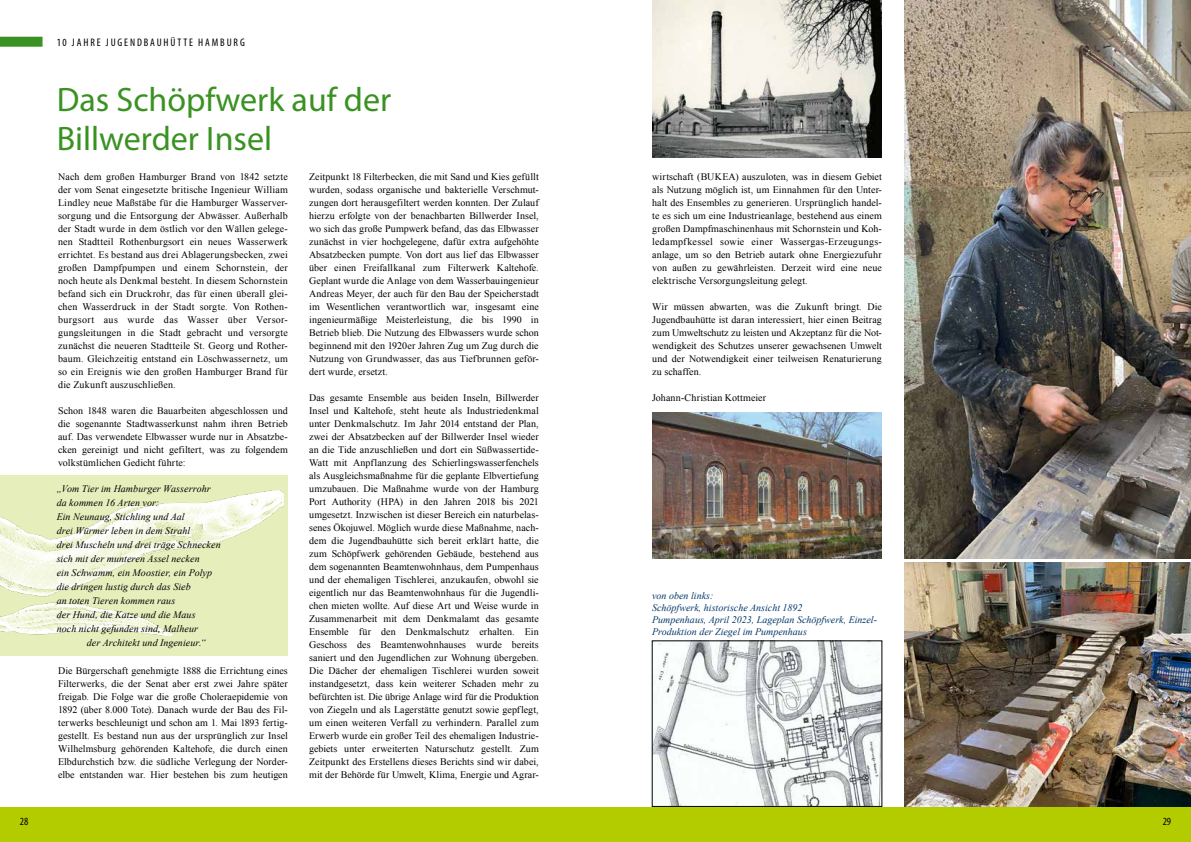
<style>
.page{position:relative;width:1191px;height:842px;background:#fff}
.page>*{position:absolute;margin:0;border:0;box-sizing:border-box;transform-origin:0 0}
.t1{font:34px/39px "Myriad Pro";color:#399221}
.t2{font:condensed 11px "Myriad Pro";letter-spacing:.17em;color:#000}
.t3{font:10px/13px "Times New Roman";letter-spacing:.01em;color:#000;text-align:justify}
.t4{font:italic 10px/14px "Times New Roman";letter-spacing:.005em;color:#000}
.t5{font:italic 10px/12px "Times New Roman";color:#003668}
</style>
<div class="page">
<div style="left:0;top:37px;width:43px;height:10px;background:#399221"></div>
<div style="left:0;top:806px;width:1191px;height:36px;background:#b3cc00"></div>
<div style="left:0;top:475px;width:288px;height:181px;background:#e6eebb"></div>
<img style="left:904px;top:0;width:287px;height:806px">
<img style="left:652px;top:0;width:230px;height:157px">
<img style="left:652px;top:413px;width:230px;height:146px">
<img style="left:654px;top:643px;width:226px;height:161px">
<hr style="left:652px;top:560px;width:539px;height:2px;background:#fff">
<img style="left:0;top:490px;width:284px;height:146px">
<p class="t2" style="left:57px;top:35px;width:190px">10 JAHRE JUGENDBAUHÜTTE HAMBURG</p>
<h1 class="t1" style="left:57px;top:79px;width:336px">Das Schöpfwerk auf der<br>Billwerder Insel</h1>
<p class="t3" style="left:58px;top:170px;width:231px">Nach dem großen Hamburger Brand von 1842 setzte der vom Senat eingesetzte britische Ingenieur William Lindley neue Maßstäbe für die Hamburger Wasserver&shy;sorgung und die Entsorgung der Abwässer. Außerhalb der Stadt wurde in dem östlich vor den Wällen gelege&shy;nen Stadtteil Rothenburgsort ein neues Wasserwerk errichtet. Es bestand aus drei Ablagerungsbecken, zwei großen Dampfpumpen und einem Schornstein, der noch heute als Denkmal besteht. In diesem Schornstein befand sich ein Druckrohr, das für einen überall glei&shy;chen Wasserdruck in der Stadt sorgte. Von Rothen&shy;burgsort aus wurde das Wasser über Versor&shy;gungsleitungen in die Stadt gebracht und versorgte zunächst die neueren Stadtteile St. Georg und Rother&shy;baum. Gleichzeitig entstand ein Löschwassernetz, um so ein Ereignis wie den großen Hamburger Brand für die Zukunft auszuschließen.</p>
<p class="t3" style="left:58px;top:404px;width:231px">Schon 1848 waren die Bauarbeiten abgeschlossen und die sogenannte Stadtwasserkunst nahm ihren Betrieb auf. Das verwendete Elbwasser wurde nur in Absatzbe&shy;cken gereinigt und nicht gefiltert, was zu folgendem volkstümlichen Gedicht führte:</p>
<p class="t3" style="left:309px;top:170px;width:231px">Zeitpunkt 18 Filterbecken, die mit Sand und Kies gefüllt wurden, sodass organische und bakterielle Verschmut&shy;zungen dort herausgefiltert werden konnten. Der Zulauf hierzu erfolgte von der benachbarten Billwerder Insel, wo sich das große Pumpwerk befand, das das Elbwasser zunächst in vier hochgelegene, dafür extra aufgehöhte Absatzbecken pumpte. Von dort aus lief das Elbwasser über einen Freifallkanal zum Filterwerk Kaltehofe.<br>Geplant wurde die Anlage von dem Wasserbauingenieur Andreas Meyer, der auch für den Bau der Speicherstadt im Wesentlichen verantwortlich war, insgesamt eine ingenieurmäßige Meisterleistung, die bis 1990 in Betrieb blieb. Die Nutzung des Elbwassers wurde schon beginnend mit den 1920er Jahren Zug um Zug durch die Nutzung von Grundwasser, das aus Tiefbrunnen geför&shy;dert wurde, ersetzt.</p>
<p class="t3" style="left:309px;top:391px;width:231px">Das gesamte Ensemble aus beiden Inseln, Billwerder Insel und Kaltehofe, steht heute als Industriedenkmal unter Denkmalschutz. Im Jahr 2014 entstand der Plan, zwei der Absatzbecken auf der Billwerder Insel wieder an die Tide anzuschließen und dort ein Süßwassertide-Watt mit Anpflanzung des Schierlingswasserfenchels als Ausgleichsmaßnahme für die geplante Elbvertiefung umzubauen. Die Maßnahme wurde von der Hamburg Port Authority (HPA) in den Jahren 2018 bis 2021 umgesetzt. Inzwischen ist dieser Bereich ein naturbelas&shy;senes Ökojuwel. Möglich wurde diese Maßnahme, nach&shy;dem die Jugendbauhütte sich bereit erklärt hatte, die zum Schöpfwerk gehörenden Gebäude, bestehend aus dem sogenannten Beamtenwohnhaus, dem Pumpenhaus und der ehemaligen Tischlerei, anzukaufen, obwohl sie eigentlich nur das Beamtenwohnhaus für die Jugendli&shy;chen mieten wollte. Auf diese Art und Weise wurde in Zusammenarbeit mit dem Denkmalamt das gesamte Ensemble für den Denkmalschutz erhalten. Ein Geschoss des Beamtenwohnhauses wurde bereits saniert und den Jugendlichen zur Wohnung übergeben.<br>Die Dächer der ehemaligen Tischlerei wurden soweit instandgesetzt, dass kein weiterer Schaden mehr zu befürchten ist. Die übrige Anlage wird für die Produktion von Ziegeln und als Lagerstätte genutzt sowie gepflegt, um einen weiteren Verfall zu verhindern. Parallel zum Erwerb wurde ein großer Teil des ehemaligen Industrie&shy;gebiets unter erweiterten Naturschutz gestellt. Zum Zeitpunkt des Erstellens dieses Berichts sind wir dabei, mit der Behörde für Umwelt, Klima, Energie und Agrar-</p>
<p class="t4" style="left:57px;top:481px;width:165px">„Vom Tier im Hamburger Wasserrohr da kommen 16 Arten vor:<br>Ein Neunaug, Stichling und Aal<br>drei Würmer leben in dem Strahl<br>drei Muscheln und drei träge Schnecken sich mit der munteren Assel necken<br>ein Schwamm, ein Moostier, ein Polyp die dringen lustig durch das Sieb<br>an toten Tieren kommen raus<br>der Hund, die Katze und die Maus<br>noch nicht gefunden sind, Malheur</p>
<p class="t4" style="left:87px;top:635px;width:121px">der Architekt und Ingenieur.“</p>
<p class="t3" style="left:58px;top:664px;width:231px">Die Bürgerschaft genehmigte 1888 die Errichtung eines Filterwerks, die der Senat aber erst zwei Jahre später freigab. Die Folge war die große Choleraepidemie von 1892 (über 8.000 Tote). Danach wurde der Bau des Fil&shy;terwerks beschleunigt und schon am 1. Mai 1893 fertig&shy;gestellt. Es bestand nun aus der ursprünglich zur Insel Wilhelmsburg gehörenden Kaltehofe, die durch einen Elbdurchstich bzw. die südliche Verlegung der Norder&shy;elbe entstanden war. Hier bestehen bis zum heutigen</p>
<p class="t3" style="left:652px;top:170px;width:231px">wirtschaft (BUKEA) auszuloten, was in diesem Gebiet als Nutzung möglich ist, um Einnahmen für den Unter&shy;halt des Ensembles zu generieren. Ursprünglich handel&shy;te es sich um eine Industrieanlage, bestehend aus einem großen Dampfmaschinenhaus mit Schornstein und Koh&shy;ledampfkessel sowie einer Wassergas-Erzeugungs&shy;anlage, um so den Betrieb autark ohne Energiezufuhr von außen zu gewährleisten. Derzeit wird eine neue elektrische Versorgungsleitung gelegt.</p>
<p class="t3" style="left:652px;top:300px;width:231px">Wir müssen abwarten, was die Zukunft bringt. Die Jugendbauhütte ist daran interessiert, hier einen Beitrag zum Umweltschutz zu leisten und Akzeptanz für die Not&shy;wendigkeit des Schutzes unserer gewachsenen Umwelt und der Notwendigkeit einer teilweisen Renaturierung zu schaffen.</p>
<p class="t3" style="left:652px;top:391px;width:115px">Johann-Christian Kottmeier</p>
<p class="t5" style="left:652px;top:589px;width:226px">von oben links:<br>Schöpfwerk, historische Ansicht 1892<br>Pumpenhaus, April 2023, Lageplan Schöpfwerk, Einzel-Produktion der Ziegel im Pumpenhaus</p>
<p class="t2" style="left:20px;top:814px;width:10px">28</p>
<p class="t2" style="left:1162px;top:814px;width:10px">29</p>
</div>
